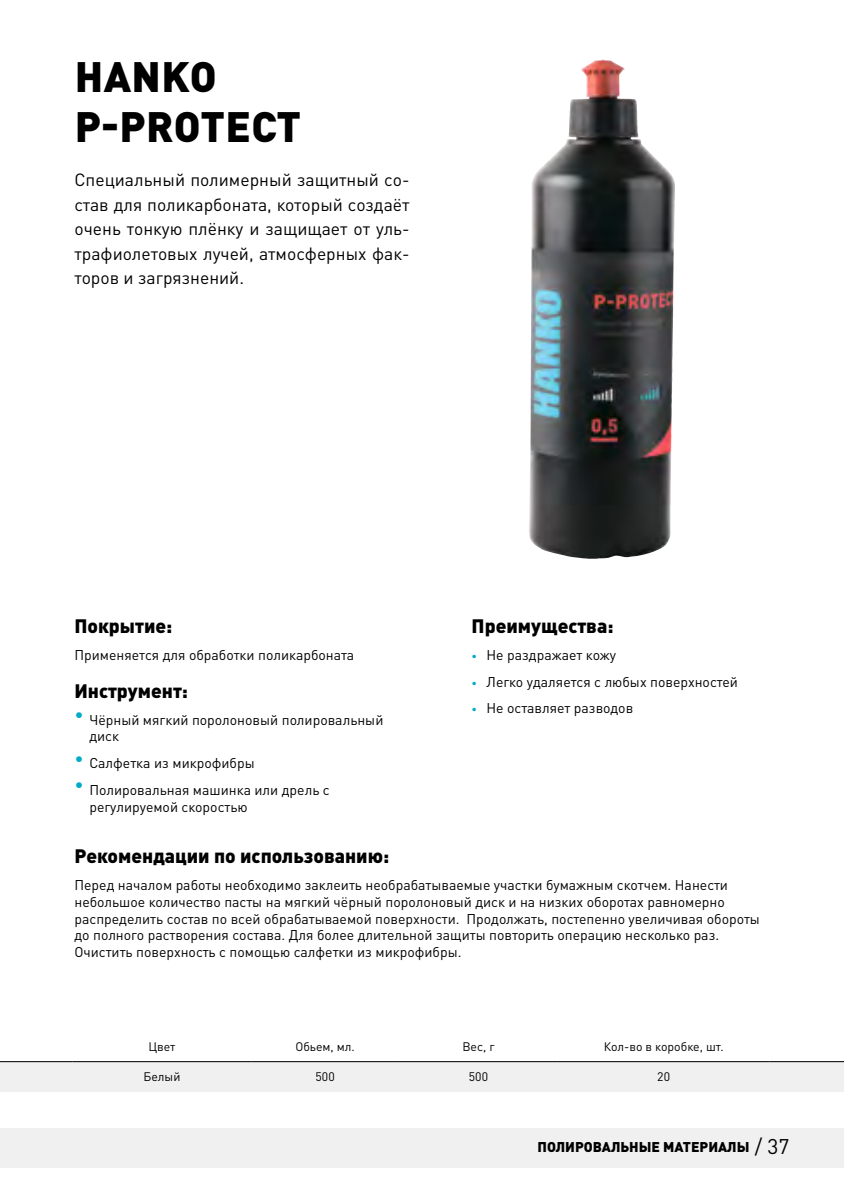
<style>
.page{position:relative;width:844px;height:1191px;background:#fff}
.page>*{position:absolute;margin:0;border:0;box-sizing:border-box;transform-origin:0 0}
.t1{font:900 42px/50.4px "DIN Pro";letter-spacing:.01em;color:#000}
.t2{font:900 19.25px "DIN Pro";color:#000}
.t3{font:17.5px/24.5px "DIN Pro";color:#000;text-align:justify}
.t4{font:14px/16.8px "DIN Pro";color:#000}
.t5{font:900 14px "DIN Pro";color:#000}
.t6{font:12.25px "DIN Pro";color:#000}
.s1{font-size:10.5px;color:#00abc8}
.s2{font-weight:400;font-size:21px}
</style>
<div class="page">
<div style="left:0;top:1127px;width:843px;height:40px;background:#f0f0f0"></div>
<img style="left:529px;top:60px;width:146px;height:499px">
<div style="left:0;top:1062px;width:843px;height:29px;background:#f0f0f0"></div>
<hr style="left:0;top:1061px;width:73px;height:1px;background:#000">
<hr style="left:73px;top:1061px;width:178px;height:1px;background:#000">
<hr style="left:251px;top:1061px;width:148px;height:1px;background:#000">
<hr style="left:399px;top:1061px;width:158px;height:1px;background:#000">
<hr style="left:557px;top:1061px;width:212px;height:1px;background:#000">
<hr style="left:769px;top:1061px;width:74px;height:1px;background:#000">
<h1 class="t1" style="left:75px;top:50px;width:228px">HANKO<br>P-PROTECT</h1>
<p class="t3" style="left:74px;top:167px;width:336px">Специальный полимерный защитный со&shy;став для поликарбоната, который создаёт очень тонкую плёнку и защищает от уль&shy;трафиолетовых лучей, атмосферных фак&shy;торов и загрязнений.</p>
<h2 class="t2" style="left:74px;top:613px;width:99px">Покрытие:</h2>
<p class="t4" style="left:74px;top:646px;width:281px">Применяется для обработки поликарбоната</p>
<h2 class="t2" style="left:74px;top:678px;width:115px">Инструмент:</h2>
<p class="t4" style="left:89px;top:711px;width:295px;text-indent:-15px"><sup>•</sup> Чёрный мягкий поролоновый полировальный диск</p>
<p class="t4" style="left:74px;top:754px;width:182px"><sup>•</sup> Салфетка из микрофибры</p>
<p class="t4" style="left:89px;top:781px;width:242px;text-indent:-15px"><sup>•</sup> Полировальная машинка или дрель с регулируемой скоростью</p>
<h2 class="t2" style="left:471px;top:613px;width:143px">Преимущества:</h2>
<p class="t4" style="left:471px;top:646px;width:146px"><span class="s1">•</span> Не раздражает кожу</p>
<p class="t4" style="left:471px;top:673px;width:268px"><span class="s1">•</span> Легко удаляется с любых поверхностей</p>
<p class="t4" style="left:471px;top:699px;width:163px"><span class="s1">•</span> Не оставляет разводов</p>
<h2 class="t2" style="left:74px;top:843px;width:316px">Рекомендации по использованию:</h2>
<p class="t4" style="left:74px;top:876px;width:686px">Перед началом работы необходимо заклеить необрабатываемые участки бумажным скотчем. Нанести небольшое количество пасты на мягкий чёрный поролоновый диск и на низких оборотах равномерно распределить состав по всей обрабатываемой поверхности. Продолжать, постепенно увеличивая обороты до полного растворения состава. Для более длительной защиты повторить операцию несколько раз.<br>Очистить поверхность с помощью салфетки из микрофибры.</p>
<p class="t6" style="left:148px;top:1039px;width:29px">Цвет</p>
<p class="t6" style="left:295px;top:1039px;width:61px">Обьем, мл.</p>
<p class="t6" style="left:462px;top:1039px;width:34px">Вес, г</p>
<p class="t6" style="left:603px;top:1039px;width:121px">Кол-во в коробке, шт.</p>
<p class="t6" style="left:143px;top:1069px;width:39px">Белый</p>
<p class="t6" style="left:315px;top:1069px;width:21px">500</p>
<p class="t6" style="left:468px;top:1069px;width:21px">500</p>
<p class="t6" style="left:657px;top:1069px;width:14px">20</p>
<p class="t5" style="left:537px;top:1137px;width:253px">ПОЛИРОВАЛЬНЫЕ МАТЕРИАЛЫ <span class="s2">/ 37</span></p>
</div>
